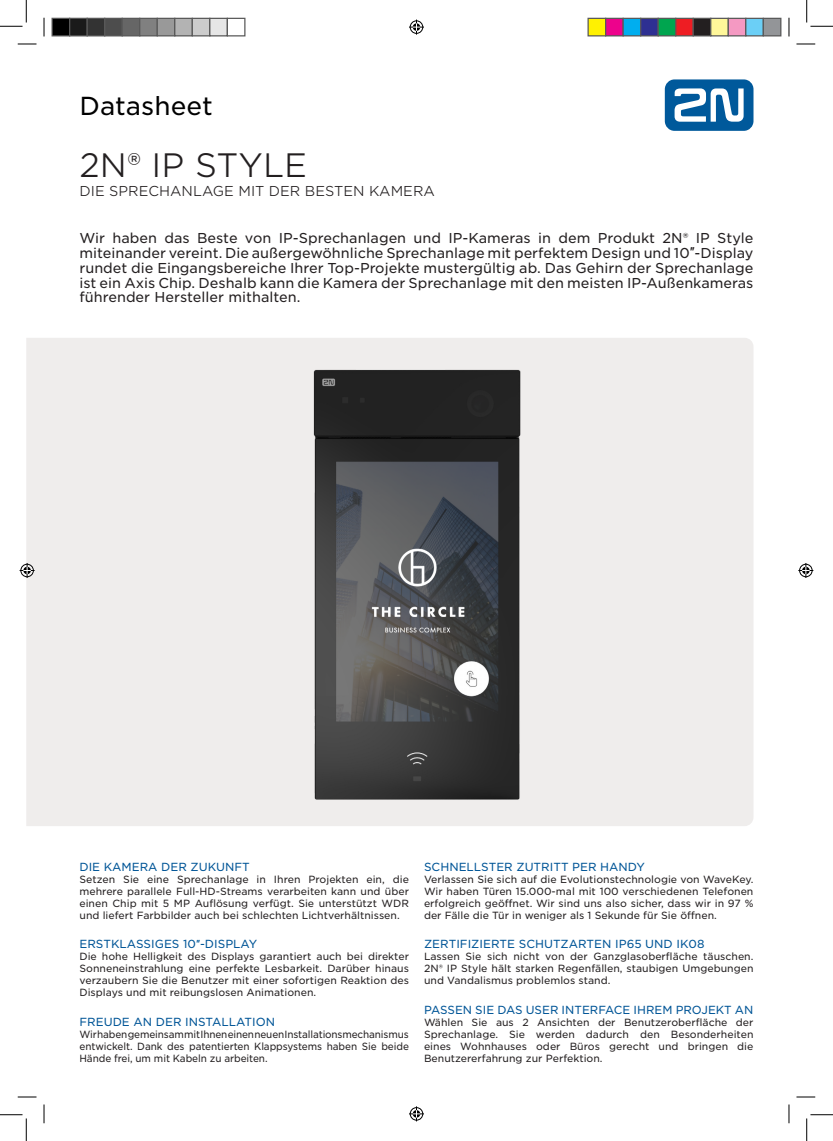
<style>
.page{position:relative;width:833px;height:1141px;background:#fff}
.page>*{position:absolute;margin:0;border:0;box-sizing:border-box;transform-origin:0 0}
.Headline{font:300 32.5px "Gotham S Sm";color:#231f20}
.Základní_odstavec{font:25px "Gotham S Sm";color:#000}
.Text{font:13.75px/14.9px "Gotham S Sm";color:#231f20;text-align:justify}
.Subheadline{font:300 13.75px "Gotham S Sm";color:#231f20}
.Nadpis_9_14_Interkom{font:11.25px "Gotham S Sm";color:#005597}
.Nadpis_9_14_Interkom-2{font:10px/12px "Gotham S Sm";color:#231f20;text-align:justify}
.Nadpis_9_14_Interkom-3{font:10px/12px "Gotham S Sm";color:#231f20;text-align:justify;scale:.95 1}
.s1{font-family:"Arial"}
.s2{font-family:"Arial";color:#00599b}
</style>
<div class="page">
<div style="left:26px;top:338px;width:727px;height:488px;background:#efedec"></div>
<svg style="left:664px;top:79px;width:89px;height:52px"></svg>
<img style="left:303px;top:364px;width:226px;height:442px">
<svg style="left:18px;top:43px;width:18px;height:2px"></svg>
<svg style="left:796px;top:43px;width:18px;height:2px"></svg>
<svg style="left:18px;top:1096px;width:18px;height:1px"></svg>
<svg style="left:796px;top:1096px;width:18px;height:1px"></svg>
<svg style="left:43px;top:18px;width:2px;height:18px"></svg>
<svg style="left:43px;top:1104px;width:2px;height:19px"></svg>
<svg style="left:788px;top:18px;width:1px;height:18px"></svg>
<svg style="left:788px;top:1104px;width:1px;height:19px"></svg>
<svg style="left:0;top:0;width:27px;height:27px"></svg>
<svg style="left:0;top:1114px;width:27px;height:26px"></svg>
<svg style="left:806px;top:0;width:26px;height:27px"></svg>
<svg style="left:806px;top:1114px;width:26px;height:26px"></svg>
<svg style="left:409px;top:20px;width:15px;height:15px"></svg>
<svg style="left:409px;top:1106px;width:15px;height:15px"></svg>
<svg style="left:20px;top:563px;width:15px;height:15px"></svg>
<svg style="left:798px;top:563px;width:14px;height:15px"></svg>
<div style="left:52px;top:18px;width:18px;height:18px;background:#000"></div>
<div style="left:51px;top:18px;width:19px;height:18px;border:1px solid #595959"></div>
<div style="left:70px;top:18px;width:17px;height:18px;background:#1a1a1a"></div>
<div style="left:69px;top:18px;width:19px;height:18px;border:1px solid #595959"></div>
<div style="left:87px;top:18px;width:18px;height:18px;background:#333"></div>
<div style="left:86px;top:18px;width:19px;height:18px;border:1px solid #595959"></div>
<div style="left:105px;top:18px;width:17px;height:18px;background:#4d4d4d"></div>
<div style="left:104px;top:18px;width:19px;height:18px;border:1px solid #595959"></div>
<div style="left:122px;top:18px;width:18px;height:18px;background:#666"></div>
<div style="left:121px;top:18px;width:19px;height:18px;border:1px solid #595959"></div>
<div style="left:140px;top:18px;width:17px;height:18px;background:#808080"></div>
<div style="left:139px;top:18px;width:19px;height:18px;border:1px solid #595959"></div>
<div style="left:157px;top:18px;width:18px;height:18px;background:#999"></div>
<div style="left:156px;top:18px;width:19px;height:18px;border:1px solid #595959"></div>
<div style="left:175px;top:18px;width:17px;height:18px;background:#b3b3b3"></div>
<div style="left:174px;top:18px;width:19px;height:18px;border:1px solid #595959"></div>
<div style="left:192px;top:18px;width:18px;height:18px;background:#ccc"></div>
<div style="left:191px;top:18px;width:19px;height:18px;border:1px solid #595959"></div>
<div style="left:210px;top:18px;width:17px;height:18px;background:#e6e6e6"></div>
<div style="left:209px;top:18px;width:19px;height:18px;border:1px solid #595959"></div>
<div style="left:226px;top:18px;width:19px;height:18px;border:1px solid #595959"></div>
<div style="left:587px;top:18px;width:18px;height:18px;background:#fff101"></div>
<div style="left:587px;top:18px;width:19px;height:18px;border:1px solid #595959"></div>
<div style="left:605px;top:18px;width:17px;height:18px;background:#ed028c"></div>
<div style="left:604px;top:18px;width:19px;height:18px;border:1px solid #595959"></div>
<div style="left:622px;top:18px;width:18px;height:18px;background:#00aeef"></div>
<div style="left:622px;top:18px;width:19px;height:18px;border:1px solid #595959"></div>
<div style="left:640px;top:18px;width:17px;height:18px;background:#2e3092"></div>
<div style="left:639px;top:18px;width:19px;height:18px;border:1px solid #595959"></div>
<div style="left:657px;top:18px;width:18px;height:18px;background:#00a54f"></div>
<div style="left:657px;top:18px;width:19px;height:18px;border:1px solid #595959"></div>
<div style="left:675px;top:18px;width:17px;height:18px;background:#ee1d23"></div>
<div style="left:674px;top:18px;width:19px;height:18px;border:1px solid #595959"></div>
<div style="left:692px;top:18px;width:18px;height:18px;background:#231f20"></div>
<div style="left:692px;top:18px;width:19px;height:18px;border:1px solid #595959"></div>
<div style="left:710px;top:18px;width:17px;height:18px;background:#fff79a"></div>
<div style="left:709px;top:18px;width:19px;height:18px;border:1px solid #595959"></div>
<div style="left:727px;top:18px;width:18px;height:18px;background:#f499c2"></div>
<div style="left:727px;top:18px;width:19px;height:18px;border:1px solid #595959"></div>
<div style="left:745px;top:18px;width:17px;height:18px;background:#6bcff6"></div>
<div style="left:744px;top:18px;width:19px;height:18px;border:1px solid #595959"></div>
<div style="left:762px;top:18px;width:18px;height:18px;background:#939598"></div>
<div style="left:762px;top:18px;width:19px;height:18px;border:1px solid #595959"></div>
<p class="Základní_odstavec" style="left:79px;top:89px;width:135px">Datasheet</p>
<p class="Headline" style="left:79px;top:143px;width:229px">2N® IP STYLE</p>
<p class="Subheadline" style="left:79px;top:182px;width:357px">DIE SPRECHANLAGE MIT DER BESTEN KAMERA</p>
<p class="Text" style="left:79px;top:230px;width:675px">Wir haben das Beste von IP-Sprechanlagen und IP-Kameras in dem Produkt 2N® IP Style miteinander vereint. Die außergewöhnliche Sprechanlage mit perfektem Design und 10<span class="s1">″</span>-Display rundet die Eingangsbereiche Ihrer Top-Projekte mustergültig ab. Das Gehirn der Sprechanlage ist ein Axis Chip. Deshalb kann die Kamera der Sprechanlage mit den meisten IP-Außenkameras führender Hersteller mithalten.</p>
<p class="Nadpis_9_14_Interkom" style="left:79px;top:858px;width:172px">DIE KAMERA DER ZUKUNFT</p>
<p class="Nadpis_9_14_Interkom-2" style="left:79px;top:872px;width:331px">Setzen Sie eine Sprechanlage in Ihren Projekten ein, die mehrere parallele Full-HD-Streams verarbeiten kann und über einen Chip mit 5 MP Auflösung verfügt. Sie unterstützt WDR und liefert Farbbilder auch bei schlechten Lichtverhältnissen.</p>
<p class="Nadpis_9_14_Interkom" style="left:79px;top:936px;width:179px">ERSTKLASSIGES 10<span class="s2">″</span>-DISPLAY</p>
<p class="Nadpis_9_14_Interkom-2" style="left:79px;top:950px;width:331px">Die hohe Helligkeit des Displays garantiert auch bei direkter Sonneneinstrahlung eine perfekte Lesbarkeit. Darüber hinaus verzaubern Sie die Benutzer mit einer sofortigen Reaktion des Displays und mit reibungslosen Animationen.</p>
<p class="Nadpis_9_14_Interkom" style="left:79px;top:1013px;width:197px">FREUDE AN DER INSTALLATION</p>
<p class="Nadpis_9_14_Interkom-3" style="left:79px;top:1027px;width:348px">Wir haben gemeinsam mit Ihnen einen neuen Installationsmechanismus entwickelt. Dank des patentierten Klappsystems haben Sie beide Hände frei, um mit Kabeln zu arbeiten.</p>
<p class="Nadpis_9_14_Interkom" style="left:424px;top:858px;width:222px">SCHNELLSTER ZUTRITT PER HANDY</p>
<p class="Nadpis_9_14_Interkom-2" style="left:424px;top:872px;width:331px">Verlassen Sie sich auf die Evolutionstechnologie von WaveKey.<br>Wir haben Türen 15.000-mal mit 100 verschiedenen Telefonen erfolgreich geöffnet. Wir sind uns also sicher, dass wir in 97 % der Fälle die Tür in weniger als 1 Sekunde für Sie öffnen.</p>
<p class="Nadpis_9_14_Interkom" style="left:424px;top:936px;width:282px">ZERTIFIZIERTE SCHUTZARTEN IP65 UND IK08</p>
<p class="Nadpis_9_14_Interkom-2" style="left:424px;top:950px;width:331px">Lassen Sie sich nicht von der Ganzglasoberfläche täuschen.<br>2N® IP Style hält starken Regenfällen, staubigen Umgebungen und Vandalismus problemlos stand.</p>
<p class="Nadpis_9_14_Interkom" style="left:424px;top:1001px;width:331px">PASSEN SIE DAS USER INTERFACE IHREM PROJEKT AN</p>
<p class="Nadpis_9_14_Interkom-2" style="left:424px;top:1015px;width:331px">Wählen Sie aus 2 Ansichten der Benutzeroberfläche der Sprechanlage. Sie werden dadurch den Besonderheiten eines Wohnhauses oder Büros gerecht und bringen die Benutzererfahrung zur Perfektion.</p>
</div>
